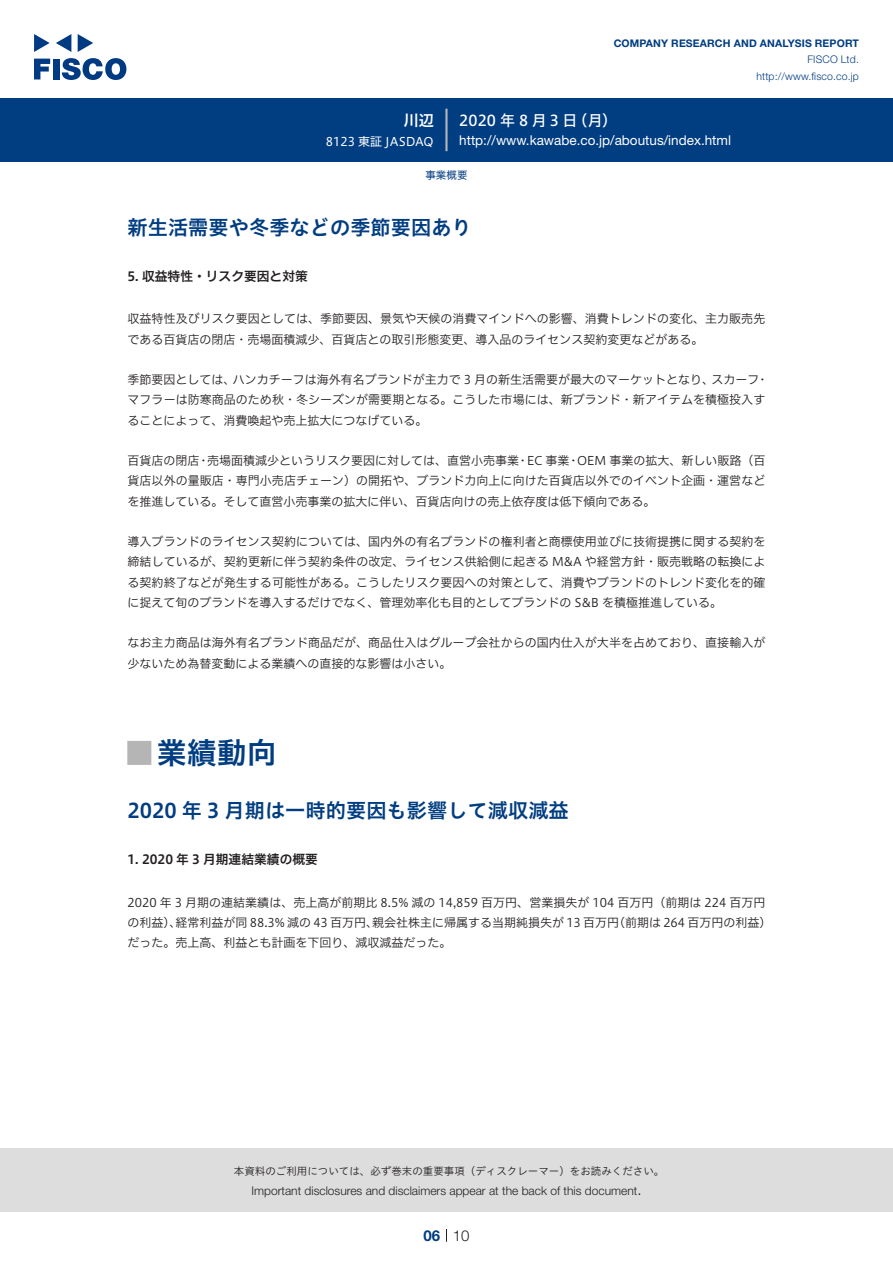
<style>
.page{position:relative;width:893px;height:1263px;background:#fff}
.page>*{position:absolute;margin:0;border:0;box-sizing:border-box;transform-origin:0 0}
.t1{font:30px "Hiragino UD Sans Std N W6";color:#003d81}
.t2{font:700 24px "Koz Go Pro";color:#b5b5b6}
.t3{font:20.25px "Hiragino UD Sans Std W6";color:#003d81}
.t4{font:15px "Hiragino UD Sans F Std N W5";letter-spacing:.215em;color:#fff}
.t5{font:300 15px "Helvetica Neue LT Std";color:#231f20}
.t6{font:15px "Hiragino UD Sans F Std N W6";color:#fff}
.t7{font:700 15px "Helvetica Neue LT Std";color:#003d81}
.t8{font:13.5px "Helvetica Neue LT Std";color:#fff}
.t9{font:12.75px "Hiragino UD Sans F Std N W6";color:#231f20}
.t10{font:12px/20.2px "Hiragino UD Sans F Std N W3";color:#231f20}
.t11{font:300 12px "Helvetica Neue LT Std";color:#231f20}
.t12{font:12px "Hiragino UD Sans F Std N W4";color:#fff}
.t13{font:10.5px "Hiragino UD Sans Std W3";color:#231f20}
.t14{font:700 10.5px "Helvetica Neue LT Std";letter-spacing:.015em;color:#003d81}
.t15{font:300 10.5px/16.5px "Helvetica Neue LT Std";letter-spacing:.015em;color:#003d81;text-align:right}
.t16{font:10.5px "Hiragino UD Sans F Std N W4";color:#003d81}
</style>
<div class="page">
<div style="left:0;top:1148px;width:893px;height:64px;background:#ddd"></div>
<svg style="left:34px;top:59px;width:16px;height:20px"></svg>
<div style="left:53px;top:59px;width:6px;height:20px;background:#003a83"></div>
<svg style="left:62px;top:58px;width:64px;height:22px"></svg>
<svg style="left:34px;top:34px;width:16px;height:18px"></svg>
<svg style="left:78px;top:34px;width:15px;height:18px"></svg>
<svg style="left:56px;top:34px;width:15px;height:18px"></svg>
<div style="left:0;top:98px;width:893px;height:64px;background:#003d81"></div>
<hr style="left:445px;top:109px;width:3px;height:42px;background:#b5b5b6">
<svg style="left:446px;top:1229px;width:1px;height:13px"></svg>
<p class="t6" style="left:404px;top:109px;width:31px">川辺</p>
<p class="t12" style="left:326px;top:132px;width:109px">8123 東証 JASDAQ</p>
<p class="t14" style="left:614px;top:37px;width:247px">COMPANY RESEARCH AND ANALYSIS REPORT</p>
<p class="t15" style="left:756px;top:51px;width:104px">FISCO Ltd. http://www.fisco.co j p.</p>
<p class="t4" style="left:459px;top:109px;width:120px">2020年8月3日</p>
<p class="t4" style="left:573px;top:109px;width:46px">（月(</p>
<p class="t8" style="left:459px;top:132px;width:273px">http://www.kawabe.co j p. /aboutus/index.html</p>
<p class="t16" style="left:425px;top:167px;width:43px">事業概要</p>
<h3 class="t3" style="left:128px;top:212px;width:346px">新生活需要や冬季などの季節要因あり</h3>
<p class="t9" style="left:128px;top:266px;width:182px">5. 収益特性・リスク要因と対策</p>
<p class="t10" style="left:128px;top:308px;width:639px">収益特性及びリスク要因としては、季節要因、景気や天候の消費マインドへの影響、消費トレンドの変化、主力販売先である百貨店の閉店・売場面積減少、百貨店との取引形態変更、導入品のライセンス契約変更などがある。</p>
<p class="t10" style="left:756px;top:369px;width:13px">・</p>
<p class="t10" style="left:233px;top:369px;width:483px">ハンカチーフは海外有名ブランドが主力で 3 月の新生活需要が最大のマーケットとなり、</p>
<p class="t10" style="left:128px;top:369px;width:639px">季節要因としては、<br>マフラーは防寒商品のため秋・冬シーズンが需要期となる。こうした市場には、新ブランド・新アイテムを積極投入することによって、消費喚起や売上拡大につなげている。</p>
<p class="t10" style="left:577px;top:450px;width:190px">OEM 事業の拡大、新しい販路（百</p>
<p class="t10" style="left:711px;top:369px;width:49px">スカーフ</p>
<p class="t10" style="left:207px;top:450px;width:314px">売場面積減少というリスク要因に対しては、直営小売事業</p>
<p class="t10" style="left:527px;top:450px;width:44px">EC 事業</p>
<p class="t10" style="left:128px;top:450px;width:639px">百貨店の閉店<br>貨店以外の量販店・専門小売店チェーン）の開拓や、ブランド力向上に向けた百貨店以外でのイベント企画・運営などを推進している。そして直営小売事業の拡大に伴い、百貨店向けの売上依存度は低下傾向である。</p>
<p class="t10" style="left:128px;top:531px;width:639px;text-align:justify">導入ブランドのライセンス契約については、国内外の有名ブランドの権利者と商標使用並びに技術提携に関する契約を締結しているが、契約更新に伴う契約条件の改定、ライセンス供給側に起きる M&amp;A や経営方針・販売戦略の転換による契約終了などが発生する可能性がある。こうしたリスク要因への対策として、消費やブランドのトレンド変化を的確に捉えて旬のブランドを導入するだけでなく、管理効率化も目的としてブランドの &amp;S B を積極推進している。</p>
<p class="t10" style="left:128px;top:632px;width:639px">なお主力商品は海外有名ブランド商品だが、商品仕入はグループ会社からの国内仕入が大半を占めており、直接輸入が少ないため為替変動による業績への直接的な影響は小さい。</p>
<p class="t10" style="left:197px;top:450px;width:13px">・</p>
<p class="t10" style="left:517px;top:450px;width:13px">・</p>
<p class="t10" style="left:567px;top:450px;width:13px">・</p>
<h1 class="t1" style="left:157px;top:730px;width:121px">業績動向</h1>
<h2 class="t2" style="left:128px;top:738px;width:25px">█</h2>
<h3 class="t3" style="left:128px;top:795px;width:443px">2020 年 3 月期は一時的要因も影響して減収減益</h3>
<p class="t9" style="left:128px;top:849px;width:192px">1. 2020 年 3 月期連結業績の概要</p>
<p class="t10" style="left:613px;top:891px;width:160px;text-indent:-486px">2020 年 3 月期の連結業績は、売上高が前期比 8.5% 減の 14,859 百万円、営業損失が 104 百万円（前期は 224 百万円（前期は 264 百万円の利益(</p>
<p class="t10" style="left:176px;top:912px;width:204px">経常利益が同 88.3% 減の 43 百万円、</p>
<p class="t10" style="left:372px;top:912px;width:248px">親会社株主に帰属する当期純損失が 13 百万円</p>
<p class="t10" style="left:128px;top:912px;width:325px">の利益）、<br>だった。売上高、利益とも計画を下回り、減収減益だった。</p>
<p class="t13" style="left:234px;top:1163px;width:432px">本資料のご利用については、必ず巻末の重要事項（ディスクレーマー）をお読みください。</p>
<p class="t5" style="left:637px;top:1180px;width:6px">.</p>
<p class="t11" style="left:251px;top:1183px;width:387px">Important disclosures and disclaimers appear at the back of this document</p>
<p class="t7" style="left:423px;top:1226px;width:18px">06</p>
<p class="t5" style="left:453px;top:1226px;width:18px">10</p>
</div>
